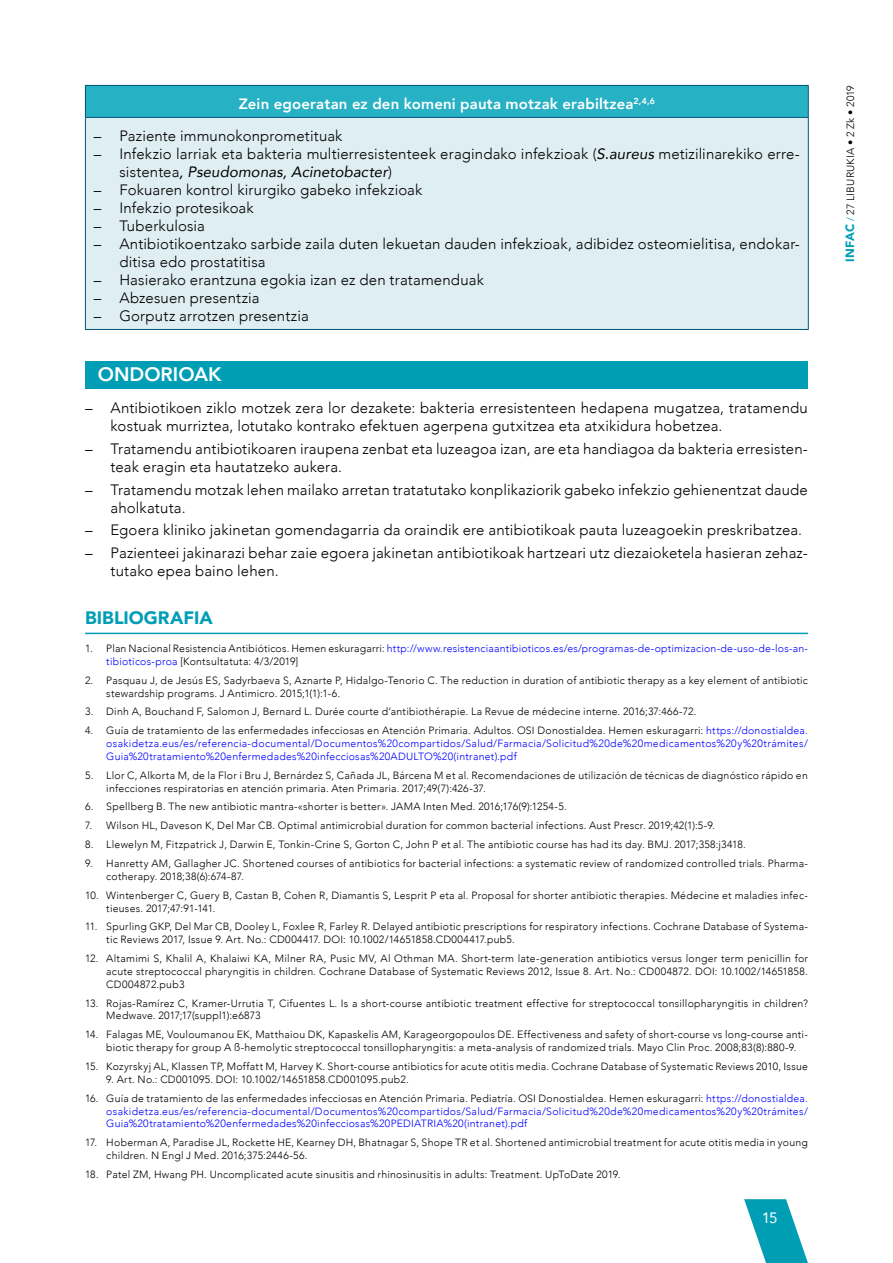
<style>
.page{position:relative;width:893px;height:1263px;background:#fff}
.page>*{position:absolute;margin:0;border:0;box-sizing:border-box;transform-origin:0 0}
.Titulo1{font:800 19.5px "Avenir";color:#fff}
.Titulo2{font:900 18px "Avenir";color:#009eb5}
.t1{font:300 15px/18.1px "Avenir";letter-spacing:.01em;color:#000}
.TABLA_cabecera{font:800 15px "Avenir";letter-spacing:.01em;color:#fff}
.t2{font:15px "Avenir";color:#fff}
.Texto_bibliografia{font:300 10.5px/12.9px "Avenir";letter-spacing:.025em;color:#000}
.Texto_bibliografia-2{font:300 10.5px/12.9px "Avenir";letter-spacing:.02em;color:#00f;text-align:justify}
.s1{font-weight:400;font-style:italic}
.s2{color:#000}
.s3{font-weight:900;font-size:12px;color:#009eb5}
.s4{color:#009eb5}
</style>
<div class="page">
<div style="left:85px;top:361px;width:723px;height:27px;background:#009eb5"></div>
<hr style="left:85px;top:633px;width:723px;height:1px;background:#009eb5">
<div style="left:85px;top:85px;width:723px;height:32px;background:#27b1c4"></div>
<div style="left:85px;top:117px;width:723px;height:212px;background:#dfeef2"></div>
<hr style="left:85px;top:118px;width:1px;height:211px;background:#005679">
<hr style="left:808px;top:118px;width:1px;height:211px;background:#005679">
<hr style="left:85px;top:329px;width:724px;height:1px;background:#005679">
<hr style="left:85px;top:85px;width:724px;height:1px;background:#005679">
<hr style="left:85px;top:86px;width:1px;height:31px;background:#005679">
<hr style="left:808px;top:86px;width:1px;height:31px;background:#005679">
<hr style="left:85px;top:117px;width:724px;height:1px;background:#005679">
<svg style="left:744px;top:1199px;width:64px;height:64px"></svg>
<p class="TABLA_cabecera" style="left:239px;top:92px;width:418px">Zein egoeratan ez den komeni pauta motzak erabiltzea<sup>2,4,6</sup></p>
<p class="t1" style="left:94px;top:127px;width:250px">– Paziente immunokonprometituak</p>
<p class="t1" style="left:119px;top:145px;width:682px;text-indent:-26px">– Infekzio larriak eta bakteria multierresistenteek eragindako infekzioak (<span class="s1">S.aureus</span> metizilinarekiko erre&shy;sistentea<span class="s1">, Pseudomonas, Acinetobacter</span>)</p>
<p class="t1" style="left:94px;top:181px;width:330px">– Fokuaren kontrol kirurgiko gabeko infekzioak</p>
<p class="t1" style="left:94px;top:199px;width:161px">– Infekzio protesikoak</p>
<p class="t1" style="left:94px;top:217px;width:113px">– Tuberkulosia</p>
<p class="t1" style="left:119px;top:235px;width:682px;text-indent:-26px">– Antibiotikoentzako sarbide zaila duten lekuetan dauden infekzioak, adibidez osteomielitisa, endokar&shy;ditisa edo prostatitisa</p>
<p class="t1" style="left:94px;top:271px;width:391px">– Hasierako erantzuna egokia izan ez den tratamenduak</p>
<p class="t1" style="left:94px;top:289px;width:167px">– Abzesuen presentzia</p>
<p class="t1" style="left:94px;top:307px;width:216px">– Gorputz arrotzen presentzia</p>
<p class="Titulo1" style="left:98px;top:359px;width:125px">ONDORIOAK</p>
<p class="t1" style="left:111px;top:399px;width:699px;text-indent:-26px">– Antibiotikoen ziklo motzek zera lor dezakete: bakteria erresistenteen hedapena mugatzea, tratamendu kostuak murriztea, lotutako kontrako efektuen agerpena gutxitzea eta atxikidura hobetzea.</p>
<p class="t1" style="left:111px;top:440px;width:699px;text-indent:-26px">– Tratamendu antibiotikoaren iraupena zenbat eta luzeagoa izan, are eta handiagoa da bakteria erresisten&shy;teak eragin eta hautatzeko aukera.</p>
<p class="t1" style="left:111px;top:480px;width:699px;text-indent:-26px">– Tratamendu motzak lehen mailako arretan tratatutako konplikaziorik gabeko infekzio gehienentzat daude aholkatuta.</p>
<p class="t1" style="left:85px;top:521px;width:719px">– Egoera kliniko jakinetan gomendagarria da oraindik ere antibiotikoak pauta luzeagoekin preskribatzea.</p>
<p class="t1" style="left:111px;top:544px;width:699px;text-indent:-26px">– Pazienteei jakinarazi behar zaie egoera jakinetan antibiotikoak hartzeari utz diezaioketela hasieran zehaz&shy;tutako epea baino lehen.</p>
<p class="Titulo2" style="left:85px;top:602px;width:129px">BIBLIOGRAFIA</p>
<p class="Texto_bibliografia-2" style="left:106px;top:642px;width:703px;text-indent:-21px"><span class="s2">1. Plan Nacional Resistencia Antibióticos. Hemen eskuragarri:</span> http://www.resistenciaantibioticos.es/es/programas-de-optimizacion-de-uso-de-los-an&shy;tibioticos-proa <span class="s2">[Kontsultatuta: 4/3/2019]</span></p>
<p class="Texto_bibliografia" style="left:106px;top:674px;width:703px;text-indent:-21px">2. Pasquau J, de Jesús ES, Sadyrbaeva S, Aznarte P, Hidalgo-Tenorio C. The reduction in duration of antibiotic therapy as a key element of antibiotic stewardship programs. J Antimicro. 2015;1(1):1-6.</p>
<p class="Texto_bibliografia" style="left:85px;top:705px;width:613px">3. Dinh A, Bouchand F, Salomon J, Bernard L. Durée courte d’antibiothérapie. La Revue de médecine interne. 2016;37:466-72.</p>
<p class="Texto_bibliografia-2" style="left:106px;top:724px;width:703px;text-indent:-21px"><span class="s2">4. Guía de tratamiento de las enfermedades infecciosas en Atención Primaria. Adultos. OSI Donostialdea. Hemen eskuragarri:</span> https://donostialdea. osakidetza.eus/es/referencia-documental/Documentos%20compartidos/Salud/Farmacia/Solicitud%20de%20medicamentos%20y%20trámites/ Guia%20tratamiento%20enfermedades%20infecciosas%20ADULTO%20(intranet).pdf</p>
<p class="Texto_bibliografia" style="left:106px;top:769px;width:703px;text-indent:-21px">5. Llor C, Alkorta M, de la Flor i Bru J, Bernárdez S, Cañada JL, Bárcena M et al. Recomendaciones de utilización de técnicas de diagnóstico rápido en infecciones respiratorias en atención primaria. Aten Primaria. 2017;49(7):426-37.</p>
<p class="Texto_bibliografia" style="left:85px;top:800px;width:483px">6. Spellberg B. The new antibiotic mantra-«shorter is better». JAMA Inten Med. 2016;176(9):1254-5.</p>
<p class="Texto_bibliografia" style="left:85px;top:819px;width:632px">7. Wilson HL, Daveson K, Del Mar CB. Optimal antimicrobial duration for common bacterial infections. Aust Prescr. 2019;42(1):5-9.</p>
<p class="Texto_bibliografia" style="left:85px;top:838px;width:662px">8. Llewelyn M, Fitzpatrick J, Darwin E, Tonkin-Crine S, Gorton C, John P et al. The antibiotic course has had its day. BMJ. 2017;358:j3418.</p>
<p class="Texto_bibliografia" style="left:106px;top:857px;width:703px;text-indent:-21px">9. Hanretty AM, Gallagher JC. Shortened courses of antibiotics for bacterial infections: a systematic review of randomized controlled trials. Pharma&shy;cotherapy. 2018;38(6):674-87.</p>
<p class="Texto_bibliografia" style="left:106px;top:888px;width:703px;text-indent:-21px">10. Wintenberger C, Guery B, Castan B, Cohen R, Diamantis S, Lesprit P eta al. Proposal for shorter antibiotic therapies. Médecine et maladies infec&shy;tieuses. 2017;47:91-141.</p>
<p class="Texto_bibliografia" style="left:106px;top:920px;width:703px;text-indent:-21px">11. Spurling GKP, Del Mar CB, Dooley L, Foxlee R, Farley R. Delayed antibiotic prescriptions for respiratory infections. Cochrane Database of Systema&shy;tic Reviews 2017, Issue 9. Art. No.: CD004417. DOI: 10.1002/14651858.CD004417.pub5.</p>
<p class="Texto_bibliografia" style="left:106px;top:952px;width:703px;text-align:justify;text-indent:-21px">12. Altamimi S, Khalil A, Khalaiwi KA, Milner RA, Pusic MV, Al Othman MA. Short-term late-generation antibiotics versus longer term penicillin for acute streptococcal pharyngitis in children. Cochrane Database of Systematic Reviews 2012, Issue 8. Art. No.: CD004872. DOI: 10.1002/14651858.<br>CD004872.pub3</p>
<p class="Texto_bibliografia" style="left:106px;top:996px;width:703px;text-indent:-21px">13. Rojas-Ramírez C, Kramer-Urrutia T, Cifuentes L. Is a short-course antibiotic treatment effective for streptococcal tonsillopharyngitis in children?<br>Medwave. 2017;17(suppl1):e6873</p>
<p class="Texto_bibliografia" style="left:106px;top:1028px;width:703px;text-indent:-21px">14. Falagas ME, Vouloumanou EK, Matthaiou DK, Kapaskelis AM, Karageorgopoulos DE. Effectiveness and safety of short-course vs long-course anti&shy;biotic therapy for group A ß-hemolytic streptococcal tonsillopharyngitis: a meta-analysis of randomized trials. Mayo Clin Proc. 2008;83(8):880-9.</p>
<p class="Texto_bibliografia" style="left:85px;top:1060px;width:724px">15. Kozyrskyj AL, Klassen TP, Moffatt M, Harvey K. Short-course antibiotics for acute otitis media. Cochrane Database of Systematic Reviews 2010, Issue</p>
<p class="Texto_bibliografia" style="left:106px;top:1073px;width:304px">9. Art. No.: CD001095. DOI: 10.1002/14651858.CD001095.pub2.</p>
<p class="Texto_bibliografia-2" style="left:106px;top:1091px;width:703px;text-indent:-21px"><span class="s2">16. Guía de tratamiento de las enfermedades infecciosas en Atención Primaria. Pediatría. OSI Donostialdea. Hemen eskuragarri:</span> https://donostialdea. osakidetza.eus/es/referencia-documental/Documentos%20compartidos/Salud/Farmacia/Solicitud%20de%20medicamentos%20y%20trámites/ Guia%20tratamiento%20enfermedades%20infecciosas%20PEDIATRIA%20(intranet).pdf</p>
<p class="Texto_bibliografia" style="left:106px;top:1136px;width:703px;text-indent:-21px">17. Hoberman A, Paradise JL, Rockette HE, Kearney DH, Bhatnagar S, Shope TR et al. Shortened antimicrobial treatment for acute otitis media in young children. N Engl J Med. 2016;375:2446-56.</p>
<p class="Texto_bibliografia" style="left:85px;top:1168px;width:537px">18. Patel ZM, Hwang PH. Uncomplicated acute sinusitis and rhinosinusitis in adults: Treatment. UpToDate 2019.</p>
<h3 class="t2" style="left:762px;top:1206px;width:17px">15</h3>
<p class="Texto_bibliografia" style="left:844px;top:262px;width:178px;rotate:-90deg"><span class="s3">INFAC</span> <span class="s4">/</span> 27 LIBURUKIA • 2 Zk • 2019</p>
</div>
